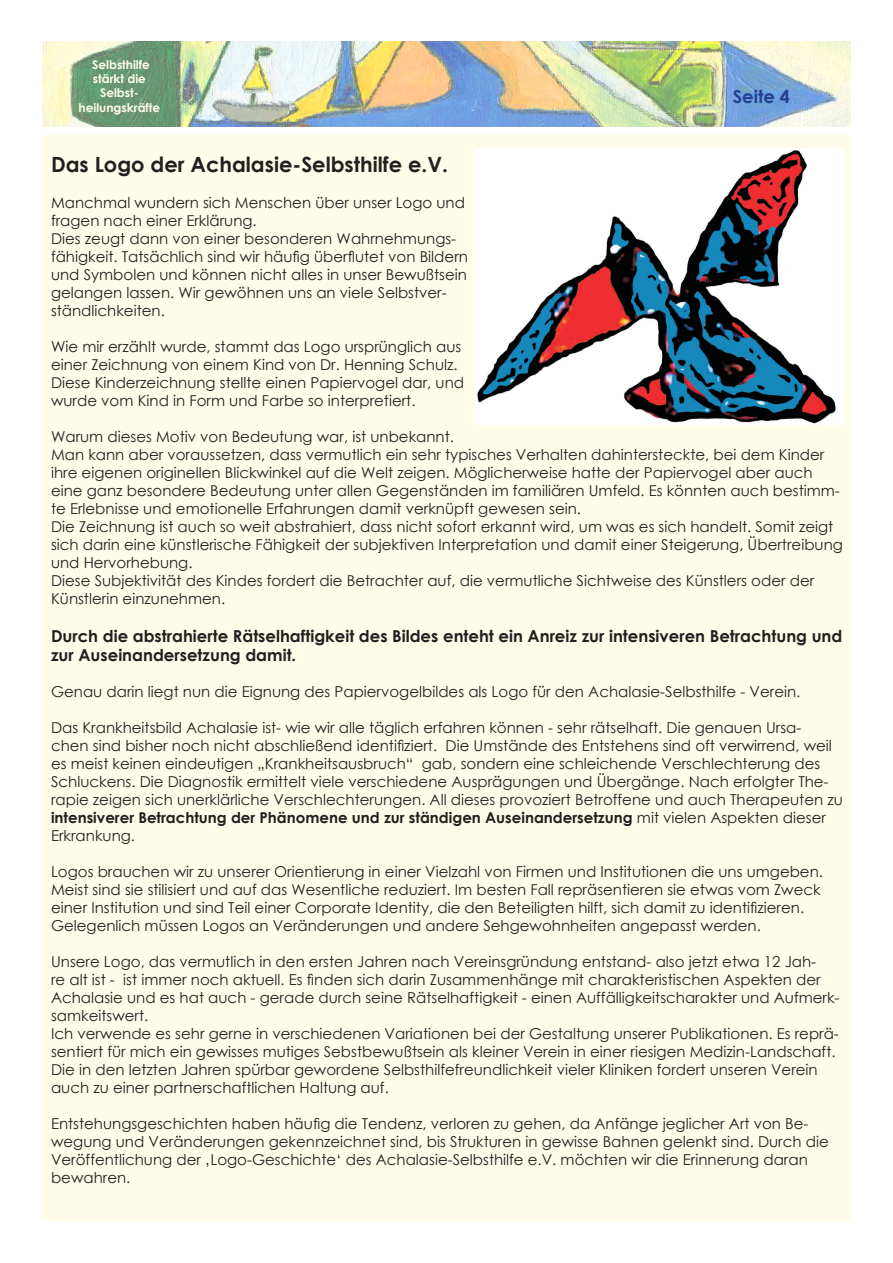
<style>
.page{position:relative;width:893px;height:1263px;background:#fff}
.page>*{position:absolute;margin:0;border:0;box-sizing:border-box;transform-origin:0 0}
.t1{font:700 21px "Century Gothic";color:#231f20}
.t2{font:700 18px "Century Gothic";color:#253f8e}
.t3{font:700 16.5px/19.8px "Century Gothic";color:#231f20}
.t4{font:15px/18px "Century Gothic";color:#231f20}
.t5{font:700 12px/14.4px "Century Gothic";color:#fffde9;text-align:center}
.s1{font-weight:700}
</style>
<div class="page">
<img style="left:43px;top:42px;width:807px;height:85px">
<div style="left:43px;top:135px;width:807px;height:1085px;background:#fffde9"></div>
<img style="left:476px;top:149px;width:367px;height:275px">
<p class="t5" style="left:79px;top:56px;width:83px">Selbsthilfe stärkt die<br>Selbst&shy;heilungskräfte</p>
<p class="t2" style="left:733px;top:82px;width:59px">Seite 4</p>
<h1 class="t1" style="left:51px;top:148px;width:398px">Das Logo der Achalasie-Selbsthilfe e.V.</h1>
<p class="t4" style="left:51px;top:193px;width:418px">Manchmal wundern sich Menschen über unser Logo und fragen nach einer Erklärung.<br>Dies zeugt dann von einer besonderen Wahrnehmungs&shy;fähigkeit. Tatsächlich sind wir häufig überflutet von Bildern und Symbolen und können nicht alles in unser Bewußtsein gelangen lassen. Wir gewöhnen uns an viele Selbstver&shy;ständlichkeiten.</p>
<p class="t4" style="left:51px;top:337px;width:415px">Wie mir erzählt wurde, stammt das Logo ursprünglich aus einer Zeichnung von einem Kind von Dr. Henning Schulz.<br>Diese Kinderzeichnung stellte einen Papiervogel dar, und wurde vom Kind in Form und Farbe so interpretiert.</p>
<p class="t4" style="left:51px;top:427px;width:793px">Warum dieses Motiv von Bedeutung war, ist unbekannt.<br>Man kann aber voraussetzen, dass vermutlich ein sehr typisches Verhalten dahintersteckte, bei dem Kinder ihre eigenen originellen Blickwinkel auf die Welt zeigen. Möglicherweise hatte der Papiervogel aber auch eine ganz besondere Bedeutung unter allen Gegenständen im familiären Umfeld. Es könnten auch bestimm&shy;te Erlebnisse und emotionelle Erfahrungen damit verknüpft gewesen sein.<br>Die Zeichnung ist auch so weit abstrahiert, dass nicht sofort erkannt wird, um was es sich handelt. Somit zeigt sich darin eine künstlerische Fähigkeit der subjektiven Interpretation und damit einer Steigerung, Übertreibung und Hervorhebung.<br>Diese Subjektivität des Kindes fordert die Betrachter auf, die vermutliche Sichtweise des Künstlers oder der Künstlerin einzunehmen.</p>
<p class="t3" style="left:51px;top:625px;width:793px">Durch die abstrahierte Rätselhaftigkeit des Bildes enteht ein Anreiz zur intensiveren Betrachtung und zur Auseinandersetzung damit.</p>
<p class="t4" style="left:51px;top:683px;width:751px">Genau darin liegt nun die Eignung des Papiervogelbildes als Logo für den Achalasie-Selbsthilfe - Verein.</p>
<p class="t4" style="left:51px;top:719px;width:793px">Das Krankheitsbild Achalasie ist- wie wir alle täglich erfahren können - sehr rätselhaft. Die genauen Ursa-<br>chen sind bisher noch nicht abschließend identifiziert. Die Umstände des Entstehens sind oft verwirrend, weil es meist keinen eindeutigen „Krankheitsausbruch“ gab, sondern eine schleichende Verschlechterung des Schluckens. Die Diagnostik ermittelt viele verschiedene Ausprägungen und Übergänge. Nach erfolgter The&shy;rapie zeigen sich unerklärliche Verschlechterungen. All dieses provoziert Betroffene und auch Therapeuten zu <span class="s1">intensiverer Betrachtung der Phänomene und zur ständigen Auseinandersetzung</span> mit vielen Aspekten dieser Erkrankung.</p>
<p class="t4" style="left:51px;top:863px;width:773px">Logos brauchen wir zu unserer Orientierung in einer Vielzahl von Firmen und Institutionen die uns umgeben.<br>Meist sind sie stilisiert und auf das Wesentliche reduziert. Im besten Fall repräsentieren sie etwas vom Zweck einer Institution und sind Teil einer Corporate Identity, die den Beteiligten hilft, sich damit zu identifizieren.<br>Gelegenlich müssen Logos an Veränderungen und andere Sehgewohnheiten angepasst werden.</p>
<p class="t4" style="left:51px;top:953px;width:790px">Unsere Logo, das vermutlich in den ersten Jahren nach Vereinsgründung entstand- also jetzt etwa 12 Jah-<br>re alt ist - ist immer noch aktuell. Es finden sich darin Zusammenhänge mit charakteristischen Aspekten der Achalasie und es hat auch - gerade durch seine Rätselhaftigkeit - einen Auffälligkeitscharakter und Aufmerk&shy;samkeitswert.<br>Ich verwende es sehr gerne in verschiedenen Variationen bei der Gestaltung unserer Publikationen. Es reprä&shy;sentiert für mich ein gewisses mutiges Sebstbewußtsein als kleiner Verein in einer riesigen Medizin-Landschaft.<br>Die in den letzten Jahren spürbar gewordene Selbsthilfefreundlichkeit vieler Kliniken fordert unseren Verein auch zu einer partnerschaftlichen Haltung auf.</p>
<p class="t4" style="left:51px;top:1115px;width:779px">Entstehungsgeschichten haben häufig die Tendenz, verloren zu gehen, da Anfänge jeglicher Art von Be&shy;wegung und Veränderungen gekennzeichnet sind, bis Strukturen in gewisse Bahnen gelenkt sind. Durch die Veröffentlichung der ‚Logo-Geschichte‘ des Achalasie-Selbsthilfe e.V. möchten wir die Erinnerung daran bewahren.</p>
</div>
